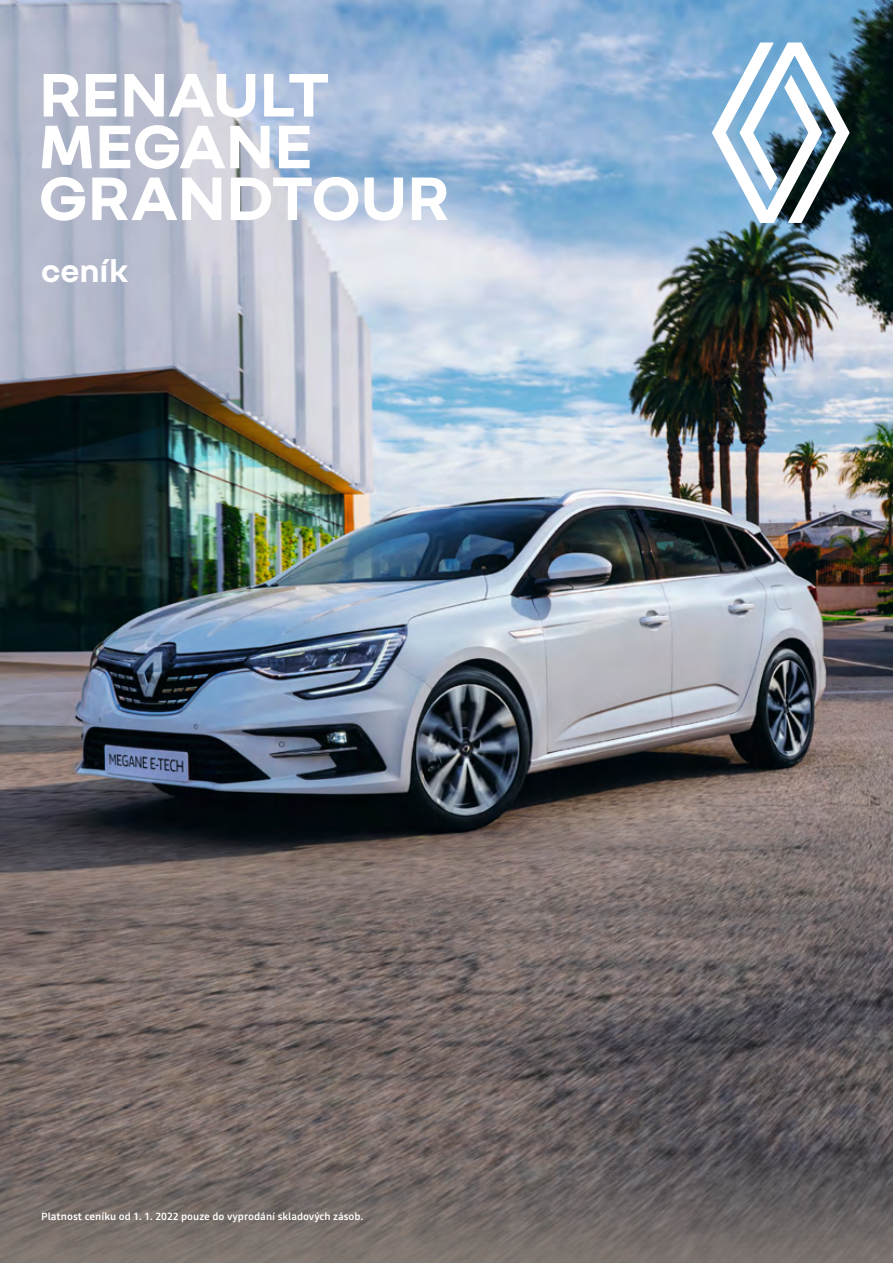
<style>
.page{position:relative;width:893px;height:1263px;background:#fff}
.page>*{position:absolute;margin:0;border:0;box-sizing:border-box;transform-origin:0 0}
.t1{font:700 66.45px/51.8px "Nouvel R";letter-spacing:-.01em;color:#fff}
.t2{font:700 33.3px "Nouvel R";letter-spacing:-.005em;color:#fff}
.t3{font:500 10.5px "Read";color:#fff}
</style>
<div class="page">
<img style="left:0;top:0;width:893px;height:1263px">
<svg style="left:712px;top:43px;width:138px;height:180px"></svg>
<h1 class="t1" style="left:39px;top:65px;width:412px">RENAULT<br>MEGANE<br>GRANDTOUR</h1>
<h2 class="t2" style="left:41px;top:249px;width:89px">ceník</h2>
<p class="t3" style="left:41px;top:1209px;width:323px">Platnost ceníku od 1. 1. 2022 pouze do vyprodání skladových zásob.</p>
</div>
